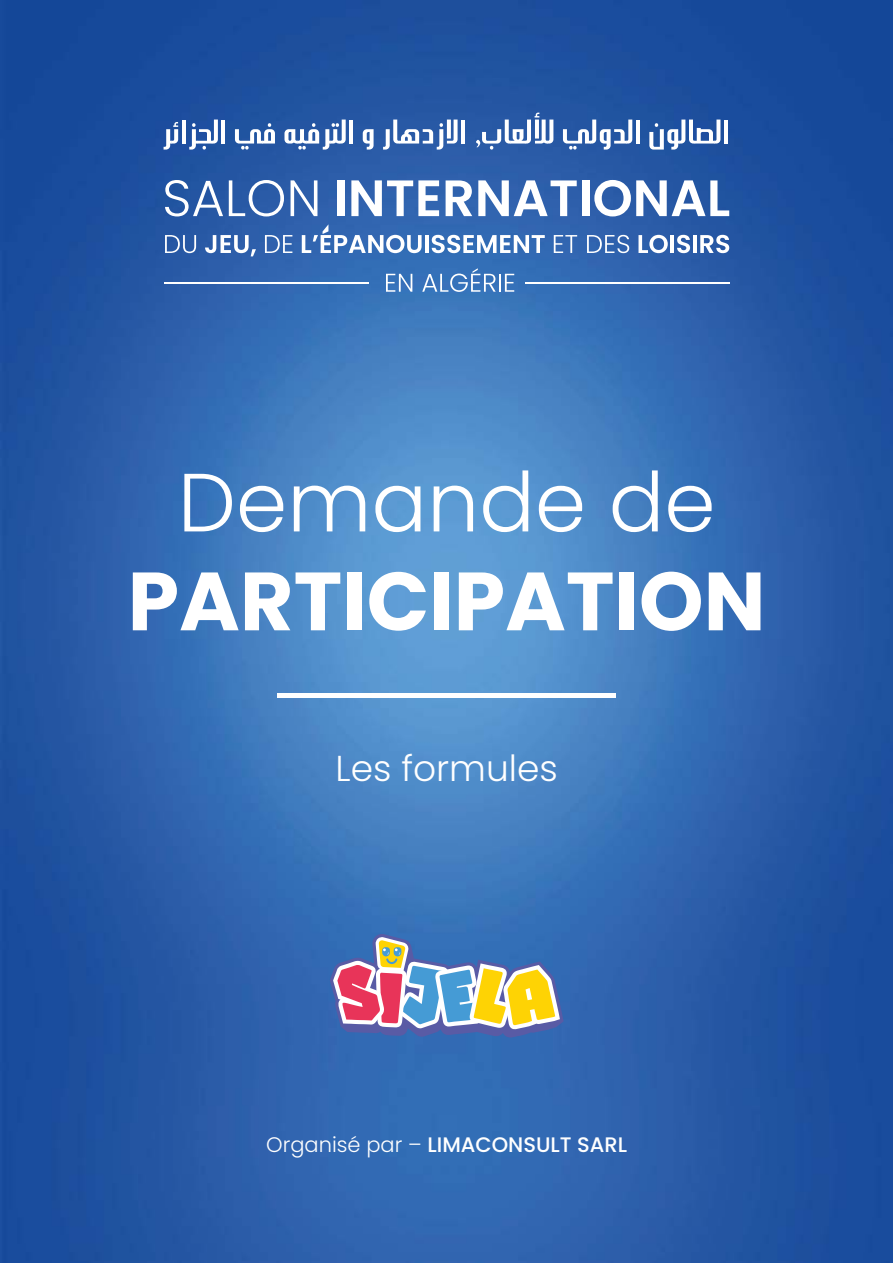
<style>
.page{position:relative;width:893px;height:1263px;background:#fff}
.page>*{position:absolute;margin:0;border:0;box-sizing:border-box;transform-origin:0 0}
.t1{font:700 82.35px "Poppins";color:#fff}
.t2{font:300 82.35px "Poppins";color:#fff}
.t3{font:300 36px "Poppins";color:#fff}
.t4{font:500 21px "Poppins";color:#fff}
.s1{font-weight:300}
</style>
<div class="page">
<img style="left:0;top:0;width:893px;height:1263px">
<svg style="left:330px;top:933px;width:234px;height:104px"></svg>
<div style="left:278px;top:693px;width:338px;height:5px;background:#fff"></div>
<svg style="left:165px;top:180px;width:58px;height:36px"></svg>
<svg style="left:229px;top:180px;width:55px;height:36px"></svg>
<svg style="left:291px;top:180px;width:26px;height:36px"></svg>
<div style="left:337px;top:180px;width:7px;height:36px;background:#fff"></div>
<svg style="left:351px;top:180px;width:88px;height:36px"></svg>
<svg style="left:446px;top:180px;width:26px;height:36px"></svg>
<svg style="left:478px;top:180px;width:99px;height:36px"></svg>
<div style="left:582px;top:180px;width:7px;height:36px;background:#fff"></div>
<svg style="left:594px;top:180px;width:135px;height:36px"></svg>
<svg style="left:165px;top:235px;width:31px;height:18px"></svg>
<svg style="left:205px;top:235px;width:51px;height:21px"></svg>
<svg style="left:265px;top:235px;width:27px;height:18px"></svg>
<svg style="left:302px;top:224px;width:120px;height:29px"></svg>
<hr style="left:425px;top:235px;width:4px;height:18px;background:#fff">
<svg style="left:432px;top:235px;width:113px;height:18px"></svg>
<svg style="left:554px;top:235px;width:23px;height:18px"></svg>
<svg style="left:587px;top:235px;width:42px;height:18px"></svg>
<svg style="left:638px;top:235px;width:30px;height:18px"></svg>
<hr style="left:670px;top:235px;width:4px;height:18px;background:#fff">
<svg style="left:677px;top:235px;width:13px;height:18px"></svg>
<hr style="left:693px;top:235px;width:4px;height:18px;background:#fff">
<svg style="left:700px;top:235px;width:29px;height:18px"></svg>
<svg style="left:386px;top:274px;width:26px;height:18px"></svg>
<svg style="left:422px;top:268px;width:92px;height:24px;background:#608fc7"></svg>
<svg style="left:164px;top:122px;width:14px;height:28px"></svg>
<hr style="left:182px;top:120px;width:4px;height:24px;background:#fff">
<svg style="left:189px;top:120px;width:29px;height:30px"></svg>
<hr style="left:221px;top:120px;width:4px;height:24px;background:#fff">
<svg style="left:235px;top:123px;width:40px;height:27px"></svg>
<svg style="left:284px;top:120px;width:62px;height:30px"></svg>
<hr style="left:349px;top:120px;width:4px;height:24px;background:#fff">
<svg style="left:363px;top:129px;width:11px;height:21px"></svg>
<svg style="left:383px;top:120px;width:75px;height:30px"></svg>
<hr style="left:461px;top:120px;width:4px;height:24px;background:#fff">
<svg style="left:476px;top:113px;width:77px;height:37px"></svg>
<svg style="left:563px;top:120px;width:69px;height:30px"></svg>
<hr style="left:636px;top:120px;width:4px;height:24px;background:#fff">
<svg style="left:649px;top:120px;width:71px;height:30px"></svg>
<hr style="left:724px;top:120px;width:4px;height:24px;background:#fff">
<hr style="left:164px;top:282px;width:205px;height:1px;background:#fff">
<hr style="left:525px;top:282px;width:205px;height:1px;background:#fff">
<h1 class="t2" style="left:178px;top:455px;width:539px">Demande de</h1>
<h1 class="t1" style="left:128px;top:554px;width:639px">PARTICIPATION</h1>
<h2 class="t3" style="left:336px;top:748px;width:224px">Les formules</h2>
<p class="t4" style="left:266px;top:1133px;width:362px"><span class="s1">Organisé par –</span> LIMACONSULT SARL</p>
</div>
